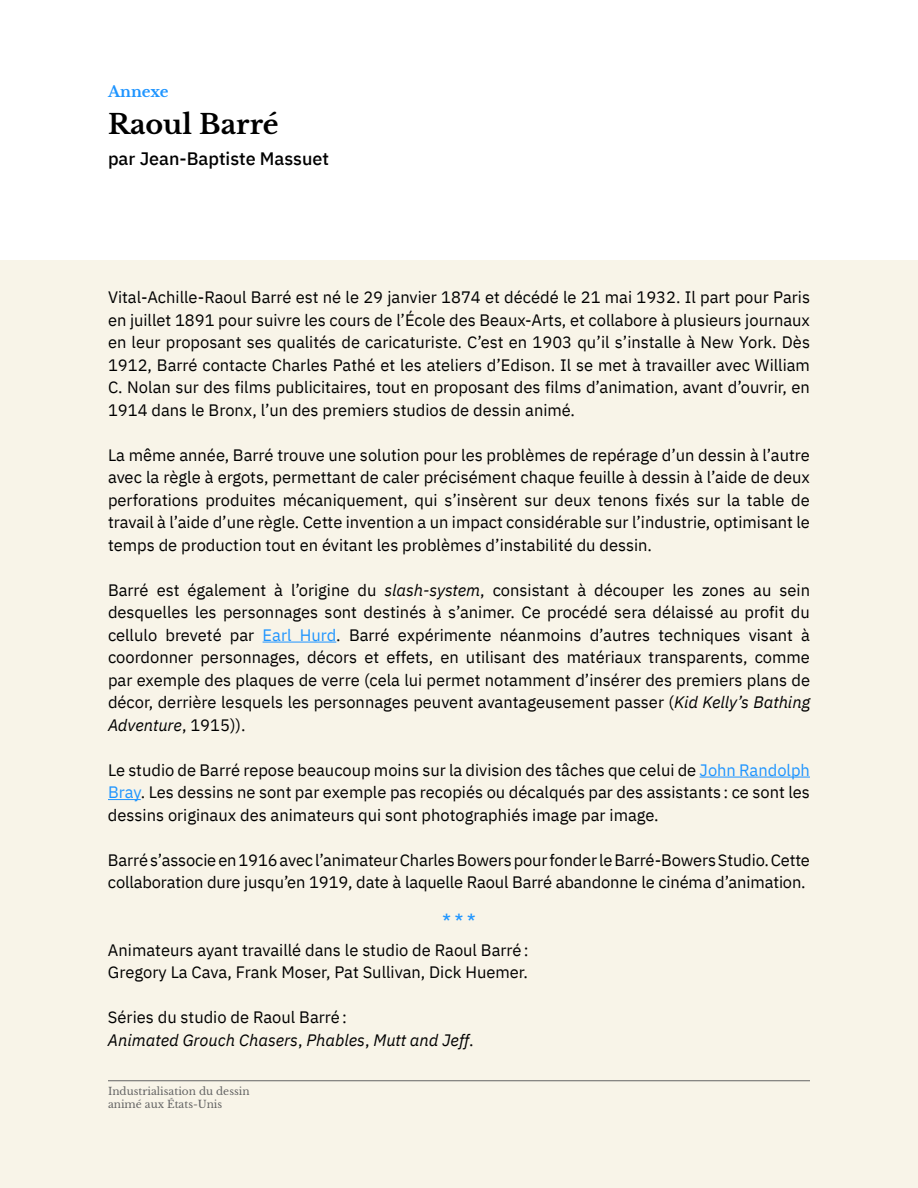
<style>
.page{position:relative;width:918px;height:1188px;background:#f8f4e8}
.page>*{position:absolute;margin:0;border:0;box-sizing:border-box;transform-origin:0 0}
.t1{font:700 27px "Libre Baskerville";color:#000}
.t2{font:500 18px "IBM Plex Sans";color:#000}
.t3{font:16.5px/22.5px "IBM Plex Sans";color:#000;text-align:justify}
.t4{font:italic 16.5px/22.5px "IBM Plex Sans";color:#000}
.t5{font:16.5px "IBM Plex Sans";color:#1f95ff}
.t6{font:500 16.5px "IBM Plex Sans";color:#1f95ff}
.t7{font:700 15px "Libre Baskerville";color:#1f95ff}
.t8{font:10.5px/12.6px "Libre Baskerville";color:#646464}
.s1{font-style:normal}
.s2{font-style:italic}
.s3{color:#1f95ff}
.s4{color:#000}
</style>
<div class="page">
<hr style="left:108px;top:1080px;width:702px;height:1px;background:#646464">
<div style="left:0;top:0;width:918px;height:259px;background:#fff"></div>
<hr style="left:263px;top:642px;width:73px;height:1px;background:#1f95ff">
<hr style="left:700px;top:777px;width:110px;height:1px;background:#1f95ff">
<hr style="left:108px;top:799px;width:33px;height:1px;background:#1f95ff">
<p class="t7" style="left:108px;top:82px;width:62px">Annexe</p>
<h1 class="t1" style="left:108px;top:108px;width:172px">Raoul Barré</h1>
<p class="t2" style="left:108px;top:144px;width:223px">par Jean-Baptiste Massuet</p>
<p class="t3" style="left:108px;top:285px;width:704px">Vital-Achille-Raoul Barré est né le 29 janvier 1874 et décédé le 21 mai 1932. Il part pour Paris en juillet 1891 pour suivre les cours de ’l École des Beaux-Arts, et collabore à plusieurs journaux en leur proposant ses qualités de caricaturiste C. ’est en 1903 qu ’si l’ installe à New York. Dès 1912, Barré contacte Charles Pathé et les ateliers ’d Edison. Il se met à travailler avec William C. Nolan sur des films publicitaires, tout en proposant des films ’d animation, avant ’d ouvrir, en 1914 dans le Bronx ’l, un des premiers studios de dessin animé.</p>
<p class="t3" style="left:108px;top:442px;width:703px">La même année, Barré trouve une solution pour les problèmes de repérage ’d un dessin ’là autre avec la règle à ergots, permettant de caler précisément chaque feuille à dessin ’là aide de deux perforations produites mécaniquement, qui ’s insèrent sur deux tenons fixés sur la table de travail ’là aide ’d une règle. Cette invention a un impact considérable sur ’l industrie, optimisant le temps de production tout en évitant les problèmes ’d instabilité du dessin.</p>
<p class="t3" style="left:779px;top:577px;width:32px">sein</p>
<p class="t3" style="left:108px;top:577px;width:42px">Barré</p>
<p class="t3" style="left:108px;top:600px;width:703px">desquelles les personnages sont destinés ’sà animer. Ce procédé sera délaissé au profit du</p>
<p class="t3" style="left:801px;top:622px;width:10px">à</p>
<p class="t3" style="left:188px;top:577px;width:80px">également</p>
<p class="t3" style="left:274px;top:577px;width:77px">’là origine</p>
<p class="t3" style="left:577px;top:577px;width:10px">à</p>
<p class="t3" style="left:594px;top:577px;width:72px">découper</p>
<p class="t3" style="left:357px;top:577px;width:20px">du</p>
<p class="t4" style="left:384px;top:577px;width:102px">slash-system<span class="s1">,</span></p>
<p class="t3" style="left:493px;top:577px;width:78px">consistant</p>
<p class="t3" style="left:672px;top:577px;width:23px">les</p>
<p class="t3" style="left:157px;top:577px;width:24px">est</p>
<p class="t3" style="left:702px;top:577px;width:45px">zones</p>
<p class="t3" style="left:753px;top:577px;width:20px">au</p>
<p class="t3" style="left:165px;top:622px;width:58px">breveté</p>
<p class="t3" style="left:349px;top:622px;width:42px">Barré</p>
<p class="t3" style="left:398px;top:622px;width:95px">expérimente</p>
<p class="t3" style="left:500px;top:622px;width:83px">néanmoins</p>
<p class="t3" style="left:590px;top:622px;width:62px">’d autres</p>
<p class="t3" style="left:108px;top:622px;width:704px;text-align:left">cellulo<br>coordonner personnages, décors et effets, en utilisant des matériaux transparents, comme par exemple des plaques de verre (cela lui permet notamment ’d insérer des premiers plans de décor, derrière lesquels les personnages peuvent avantageusement passer (<span class="s2">Kid Kelly s’ Bathing Adventure</span>, 1915 .((</p>
<p class="t3" style="left:108px;top:757px;width:704px">Le studio de Barré repose beaucoup moins sur la division des tâches que celui de <span class="s3">John Randolph Bray</span>. Les dessins ne sont par exemple pas recopiés ou décalqués par des assistants: ce sont les dessins originaux des animateurs qui sont photographiés image par image.</p>
<p class="t3" style="left:108px;top:847px;width:704px">Barré ’s associeen1916avec ’l animateurCharlesBowerspourfonderleBarré-BowersStudio.Cette collaboration dure jusqu’en 1919, date à laquelle Raoul Barré abandonne le cinéma ’d animation.</p>
<p class="t6" style="left:442px;top:907px;width:35px">***</p>
<p class="t3" style="left:108px;top:937px;width:422px">Animateurs ayant travaillé dans le studio de Raoul Barré:<br>Gregory La Cava, Frank Moser, Pat Sullivan, Dick Huemer.</p>
<p class="t4" style="left:108px;top:1005px;width:367px"><span class="s1">Séries du studio de Raoul Barré:<br></span>Animated Grouch Chasers<span class="s1">,</span> Phables<span class="s1">,</span> Mutt and Jeff<span class="s1">.</span></p>
<p class="t5" style="left:263px;top:622px;width:30px">Earl</p>
<p class="t5" style="left:300px;top:622px;width:43px">Hurd<span class="s4">.</span></p>
<p class="t3" style="left:659px;top:622px;width:83px">techniques</p>
<p class="t3" style="left:749px;top:622px;width:46px">visant</p>
<p class="t3" style="left:230px;top:622px;width:26px">par</p>
<p class="t8" style="left:108px;top:1085px;width:143px">Industrialisation du dessin animé aux États-Unis</p>
</div>
